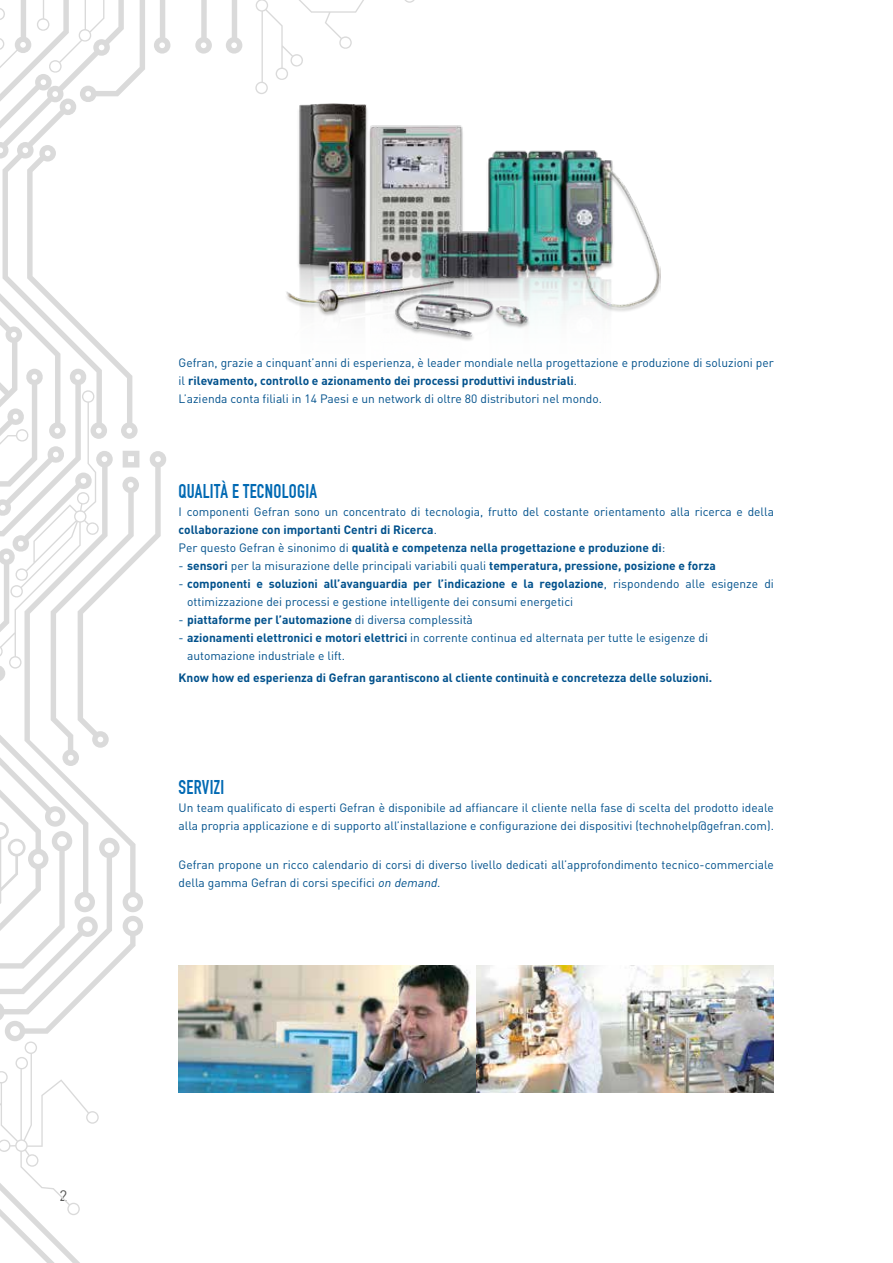
<style>
.page{position:relative;width:893px;height:1263px;background:#fff}
.page>*{position:absolute;margin:0;border:0;box-sizing:border-box;transform-origin:0 0}
.t1{font:19.5px "DIN Engschrift";letter-spacing:.015em;color:#0069b3;scale:.96 1}
.t2{font:15px "DINOT";color:#575756}
.t3{font:12px/18px "DINOT";color:#00518c}
.t4{font:700 12px "DINOT";color:#00518c}
.s1{font-weight:700}
.s2{font-weight:400}
.s3{font-style:italic}
</style>
<div class="page">
<svg style="left:0;top:0;width:415px;height:1263px"></svg>
<img style="left:284px;top:104px;width:377px;height:320px">
<img style="left:179px;top:965px;width:297px;height:128px">
<img style="left:476px;top:965px;width:298px;height:128px">
<p class="t3" style="left:179px;top:353px;width:597px">Gefran, grazie a cinquant’anni di esperienza, è leader mondiale nella progettazione e produzione di soluzioni per il <span class="s1">rilevamento, controllo e azionamento dei processi produttivi industriali</span>.<br>L’azienda conta filiali in 14 Paesi e un network di oltre 80 distributori nel mondo.</p>
<h1 class="t1" style="left:179px;top:479px;width:146px">QUALITÀ E TECNOLOGIA</h1>
<p class="t3" style="left:179px;top:502px;width:597px">I componenti Gefran sono un concentrato di tecnologia, frutto del costante orientamento alla ricerca e della <span class="s1">collaborazione con importanti Centri di Ricerca</span>.<br>Per questo Gefran è sinonimo di <span class="s1">qualità e competenza nella progettazione e produzione di</span>:</p>
<p class="t3" style="left:179px;top:556px;width:539px">- <span class="s1">sensori</span> per la misurazione delle principali variabili quali <span class="s1">temperatura, pressione, posizione e forza</span></p>
<p class="t3" style="left:187px;top:574px;width:588px;text-indent:-9px">- <span class="s1">componenti e soluzioni all’avanguardia per l’indicazione e la regolazione</span>, rispondendo alle esigenze di ottimizzazione dei processi e gestione intelligente dei consumi energetici</p>
<p class="t4" style="left:179px;top:611px;width:296px"><span class="s2">-</span> piattaforme per l’automazione <span class="s2">di diversa complessità</span></p>
<p class="t3" style="left:187px;top:628px;width:523px;text-indent:-9px">- <span class="s1">azionamenti elettronici e motori elettrici</span> in corrente continua ed alternata per tutte le esigenze di automazione industriale e lift.</p>
<p class="t4" style="left:179px;top:670px;width:535px">Know how ed esperienza di Gefran garantiscono al cliente continuità e concretezza delle soluzioni.</p>
<h1 class="t1" style="left:179px;top:776px;width:49px">SERVIZI</h1>
<p class="t3" style="left:179px;top:798px;width:597px">Un team qualificato di esperti Gefran è disponibile ad affiancare il cliente nella fase di scelta del prodotto ideale alla propria applicazione e di supporto all’installazione e configurazione dei dispositivi (technohelp@gefran.com).</p>
<p class="t3" style="left:179px;top:855px;width:597px">Gefran propone un ricco calendario di corsi di diverso livello dedicati all’approfondimento tecnico-commerciale della gamma Gefran di corsi specifici <span class="s3">on demand</span>.</p>
<p class="t2" style="left:60px;top:1186px;width:9px">2</p>
</div>
